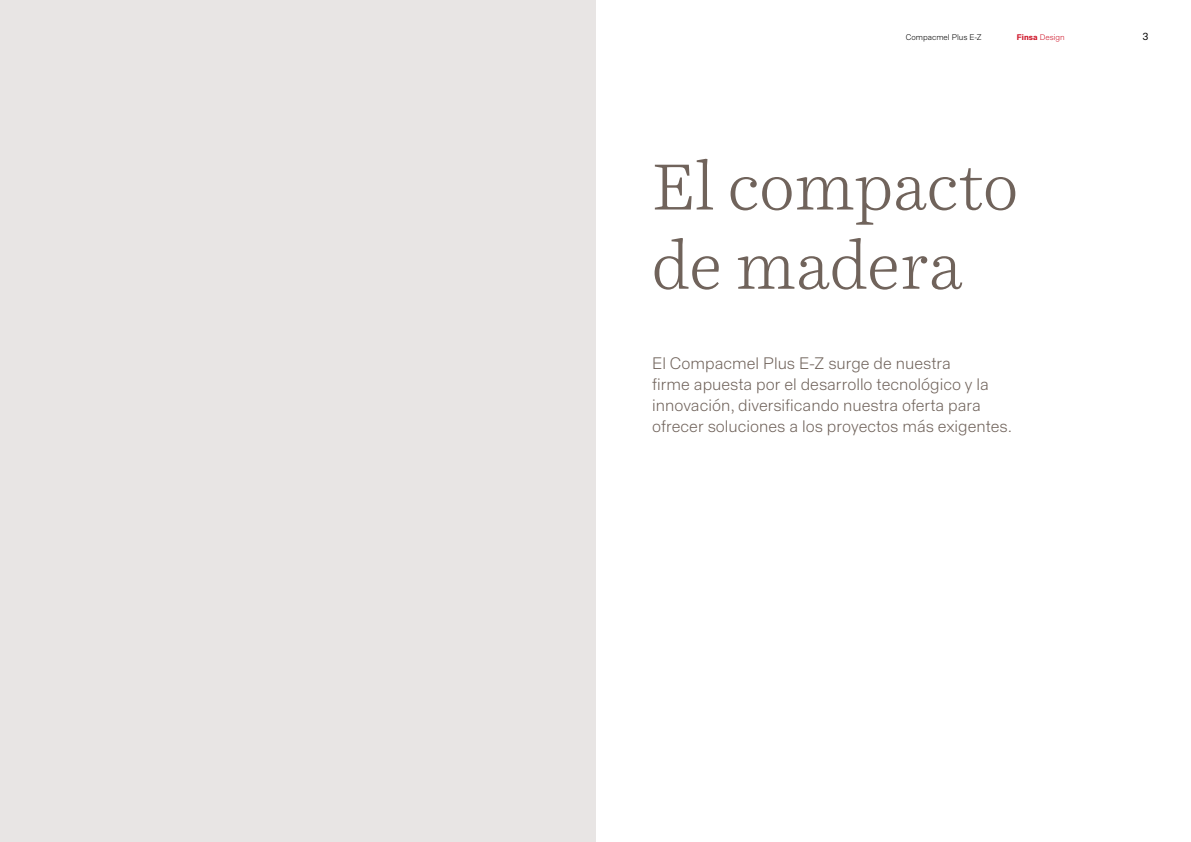
<style>
.page{position:relative;width:1191px;height:842px;background:#fff}
.page>*{position:absolute;margin:0;border:0;box-sizing:border-box;transform-origin:0 0}
.t1{font:300 66px/79.2px "Harriet Text";color:#70635b}
.t2{font:300 16.3px/21px "Staff Grotesk";color:#70635b}
.t3{font:10px "Staff Grotesk";color:#000}
.t4{font:300 8px "Staff Grotesk";color:#000}
.t5{font:300 8px "Staff Grotesk";color:#ce1428}
.s1{font-weight:700}
</style>
<div class="page">
<div style="left:0;top:0;width:595px;height:842px;background:#e8e5e4"></div>
<p class="t4" style="left:905px;top:32px;width:78px">Compacmel Plus E-Z</p>
<p class="t5" style="left:1017px;top:32px;width:49px"><span class="s1">Finsa</span> Design</p>
<p class="t3" style="left:1142px;top:30px;width:7px">3</p>
<h1 class="t1" style="left:652px;top:147px;width:367px">El compacto de madera</h1>
<p class="t2" style="left:652px;top:353px;width:361px">El Compacmel Plus E-Z surge de nuestra<br>firme apuesta por el desarrollo tecnológico y la innovación, diversificando nuestra oferta para ofrecer soluciones a los proyectos más exigentes.</p>
</div>
